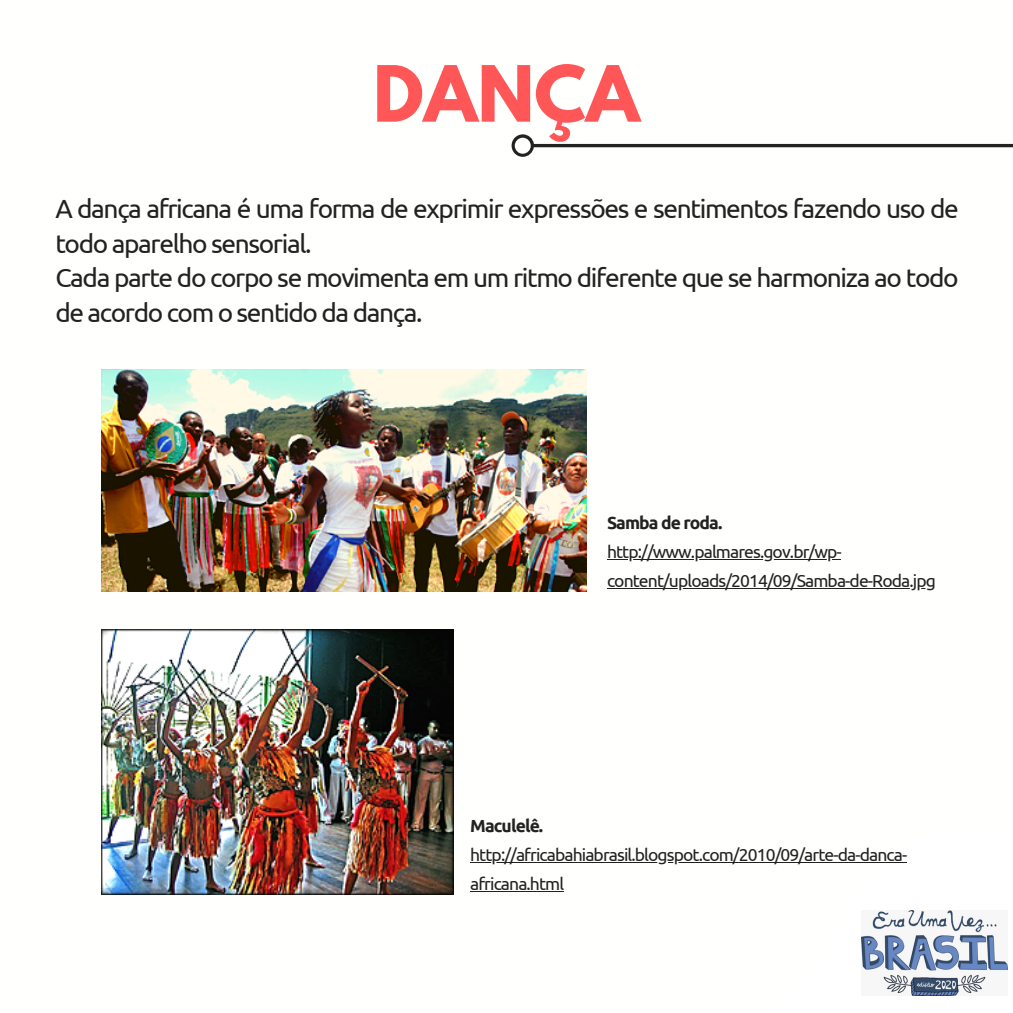
<style>
.page{position:relative;width:1013px;height:1013px;background:#fff}
.page>*{position:absolute;margin:0;border:0;box-sizing:border-box;transform-origin:0 0}
.t1{font:700 68.62px "League Spartan";color:#ff5757}
.t2{font:26.25px/34.4px "Ubuntu";letter-spacing:-.05em;color:#222}
.t3{font:17.5px/29px "Ubuntu";letter-spacing:-.05em;color:#222}
.t4{font:700 17.5px "Ubuntu";letter-spacing:-.05em;color:#222}
</style>
<div class="page">
<img style="left:861px;top:910px;width:146px;height:85px">
<svg style="left:511px;top:134px;width:501px;height:23px"></svg>
<img style="left:101px;top:370px;width:485px;height:221px">
<img style="left:101px;top:630px;width:352px;height:264px">
<hr style="left:607px;top:559px;width:234px;height:1px;background:#222">
<hr style="left:607px;top:588px;width:328px;height:1px;background:#222">
<hr style="left:470px;top:861px;width:436px;height:1px;background:#222">
<hr style="left:470px;top:891px;width:93px;height:1px;background:#222">
<h1 class="t1" style="left:373px;top:60px;width:268px">DANÇA</h1>
<p class="t2" style="left:55px;top:191px;width:905px">A dança africana é uma forma de exprimir expressões e sentimentos fazendo uso de todo aparelho sensorial.<br>Cada parte do corpo se movimenta em um ritmo diferente que se harmoniza ao todo de acordo com o sentido da dança.</p>
<p class="t4" style="left:607px;top:512px;width:117px">Samba de roda.</p>
<p class="t3" style="left:607px;top:537px;width:330px">http://www.palmares.gov.br/wp&shy;content/uploads/2014/09/Samba-de-Roda.jpg</p>
<p class="t4" style="left:470px;top:815px;width:75px">Maculelê.</p>
<p class="t3" style="left:470px;top:840px;width:438px">http://africabahiabrasil.blogspot.com/2010/09/arte-da-danca&shy;africana.html</p>
</div>
